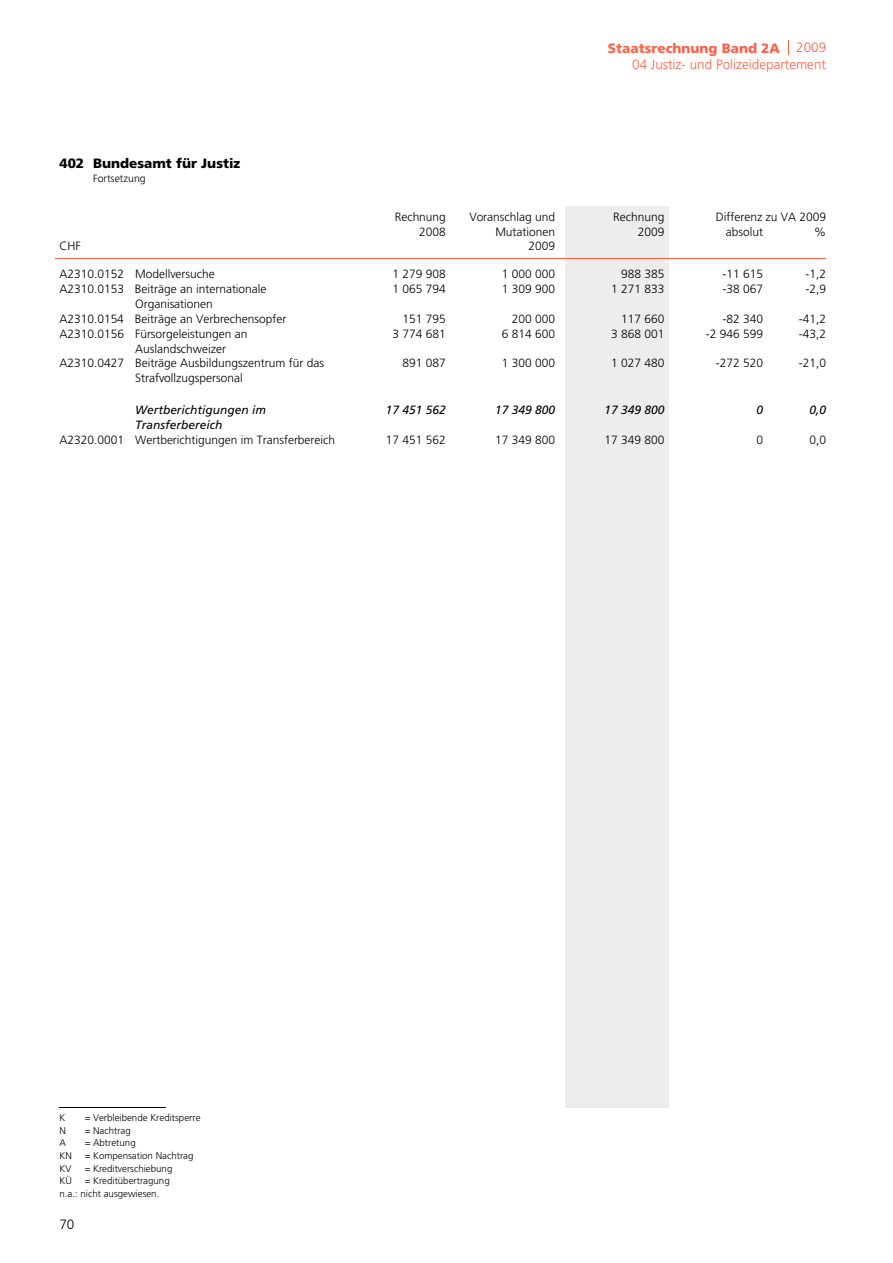
<style>
.page{position:relative;width:893px;height:1263px;background:#fff}
.page>*{position:absolute;margin:0;border:0;box-sizing:border-box;transform-origin:0 0}
.t1{font:300 13.5px/16.2px "Frutiger";color:#ff6048;text-align:right}
.t2{font:900 13.5px "Frutiger";color:#000}
.t3{font:300 13.5px "Frutiger";color:#000}
.t4{font:300 12px/15px "Frutiger";color:#000}
.t5{font:italic 12px/15px "Frutiger";color:#000}
.t6{font:300 10.5px "Frutiger";color:#000}
.t7{font:300 9.75px/12.6px "Frutiger";color:#000}
.s1{font-weight:900}
</style>
<div class="page">
<div style="left:566px;top:206px;width:103px;height:901px;background:#ededee"></div>
<svg style="left:788px;top:40px;width:1px;height:15px"></svg>
<hr style="left:55px;top:258px;width:771px;height:1px;background:#ff6048">
<hr style="left:59px;top:1107px;width:107px;height:1px;background:#000">
<p class="t2" style="left:59px;top:158px;width:182px">402 Bundesamt für Justiz</p>
<p class="t6" style="left:93px;top:174px;width:54px">Fortsetzung</p>
<p class="t4" style="left:59px;top:240px;width:23px">CHF</p>
<p class="t1" style="left:608px;top:41px;width:220px"><span class="s1">Staatsrechnung Band 2A</span> 2009<br>04 Justiz- und Polizeidepartement</p>
<p class="t4" style="left:395px;top:210px;width:53px">Rechnung</p>
<p class="t4" style="left:469px;top:210px;width:87px;text-align:right">Voranschlag und<br>Mutationen</p>
<p class="t4" style="left:419px;top:225px;width:28px">2008</p>
<p class="t4" style="left:528px;top:240px;width:28px">2009</p>
<p class="t4" style="left:613px;top:210px;width:53px">Rechnung</p>
<p class="t4" style="left:638px;top:225px;width:28px">2009</p>
<p class="t4" style="left:726px;top:210px;width:102px;text-indent:-10px">Differenz zu VA 2009 absolut</p>
<p class="t4" style="left:814px;top:225px;width:13px">%</p>
<p class="t4" style="left:59px;top:267px;width:157px">A2310.0152 Modellversuche</p>
<p class="t4" style="left:393px;top:267px;width:55px">1 279 908</p>
<p class="t4" style="left:722px;top:267px;width:42px">-11 615</p>
<p class="t4" style="left:805px;top:267px;width:22px">-1,2</p>
<p class="t4" style="left:502px;top:267px;width:55px">1 000 000</p>
<p class="t4" style="left:621px;top:267px;width:45px">988 385</p>
<p class="t4" style="left:135px;top:282px;width:133px;text-indent:-76px">A2310.0153 Beiträge an internationale<br>Organisationen</p>
<p class="t4" style="left:393px;top:282px;width:55px">1 065 794</p>
<p class="t4" style="left:722px;top:282px;width:42px">-38 067</p>
<p class="t4" style="left:805px;top:282px;width:22px">-2,9</p>
<p class="t4" style="left:502px;top:282px;width:55px">1 309 900</p>
<p class="t4" style="left:611px;top:282px;width:55px">1 271 833</p>
<p class="t4" style="left:59px;top:312px;width:228px">A2310.0154 Beiträge an Verbrechensopfer</p>
<p class="t4" style="left:621px;top:312px;width:45px">117 660</p>
<p class="t4" style="left:403px;top:312px;width:45px">151 795</p>
<p class="t4" style="left:722px;top:312px;width:42px">-82 340</p>
<p class="t4" style="left:799px;top:312px;width:29px">-41,2</p>
<p class="t4" style="left:512px;top:312px;width:45px">200 000</p>
<p class="t4" style="left:135px;top:327px;width:114px;text-indent:-76px">A2310.0156 Fürsorgeleistungen an<br>Auslandschweizer</p>
<p class="t4" style="left:393px;top:327px;width:55px">3 774 681</p>
<p class="t4" style="left:706px;top:327px;width:59px">-2 946 599</p>
<p class="t4" style="left:799px;top:327px;width:29px">-43,2</p>
<p class="t4" style="left:502px;top:327px;width:55px">6 814 600</p>
<p class="t4" style="left:611px;top:327px;width:55px">3 868 001</p>
<p class="t4" style="left:59px;top:357px;width:266px;text-align:center">A2310.0427 Beiträge Ausbildungszentrum für das<br>Strafvollzugspersonal</p>
<p class="t4" style="left:403px;top:357px;width:45px">891 087</p>
<p class="t4" style="left:716px;top:357px;width:49px">-272 520</p>
<p class="t4" style="left:799px;top:357px;width:29px">-21,0</p>
<p class="t4" style="left:502px;top:357px;width:55px">1 300 000</p>
<p class="t4" style="left:611px;top:357px;width:55px">1 027 480</p>
<p class="t5" style="left:135px;top:404px;width:132px">Wertberichtigungen im<br>Transferbereich</p>
<p class="t5" style="left:386px;top:404px;width:61px">17 451 562</p>
<p class="t5" style="left:756px;top:404px;width:8px">0</p>
<p class="t5" style="left:809px;top:404px;width:18px">0,0</p>
<p class="t5" style="left:495px;top:404px;width:61px">17 349 800</p>
<p class="t5" style="left:604px;top:404px;width:61px">17 349 800</p>
<p class="t4" style="left:59px;top:433px;width:277px">A2320.0001 Wertberichtigungen im Transferbereich</p>
<p class="t4" style="left:604px;top:433px;width:61px">17 349 800</p>
<p class="t4" style="left:386px;top:433px;width:61px">17 451 562</p>
<p class="t4" style="left:756px;top:433px;width:8px">0</p>
<p class="t4" style="left:809px;top:433px;width:18px">0,0</p>
<p class="t4" style="left:495px;top:433px;width:61px">17 349 800</p>
<p class="t7" style="left:59px;top:1112px;width:7px">K</p>
<p class="t7" style="left:85px;top:1112px;width:117px">= Verbleibende Kreditsperre</p>
<p class="t7" style="left:85px;top:1137px;width:110px">= Abtretung<br>= Kompensation Nachtrag = Kreditverschiebung<br>= Kreditübertragung</p>
<p class="t7" style="left:59px;top:1125px;width:8px">N</p>
<p class="t7" style="left:85px;top:1125px;width:48px">= Nachtrag</p>
<p class="t7" style="left:59px;top:1137px;width:101px">A<br>KN<br>KV<br>KÜ<br>n.a.: nicht ausgewiesen.</p>
<p class="t3" style="left:59px;top:1219px;width:16px">70</p>
</div>
